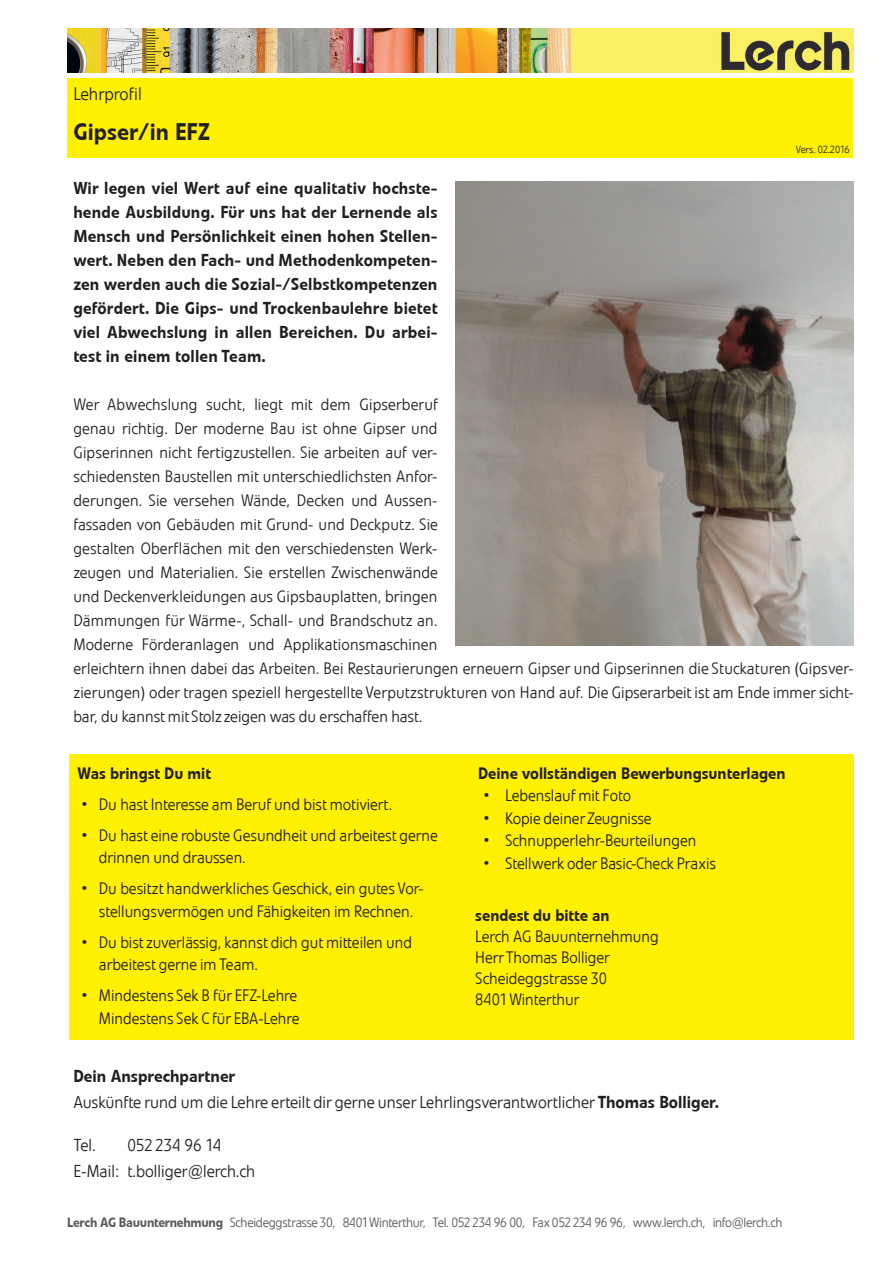
<style>
.page{position:relative;width:893px;height:1263px;background:#fff}
.page>*{position:absolute;margin:0;border:0;box-sizing:border-box;transform-origin:0 0}
.t1{font:500 24px "Evo BQ";color:#231f20}
.t2{font:300 18px "Evo BQ";color:#231f20}
.t3{font:500 17.25px/24px "Evo BQ";letter-spacing:.01em;color:#231f20;text-align:justify}
.t4{font:300 17.25px/25.5px "Evo BQ";color:#231f20}
.t5{font:300 16.5px/24px "Evo BQ";color:#231f20}
.t6{font:500 16.5px "Evo BQ";color:#231f20}
.t7{font:300 13.5px "Evo BQ";letter-spacing:-.02em;color:#57585a}
.t8{font:300 10.5px "Evo BQ";letter-spacing:-.035em;color:#231f20}
.s1{font-weight:500}
</style>
<div class="page">
<div style="left:67px;top:78px;width:786px;height:80px;background:#fff101"></div>
<img style="left:67px;top:28px;width:786px;height:45px">
<div style="left:69px;top:754px;width:785px;height:286px;background:#fff101"></div>
<img style="left:455px;top:181px;width:398px;height:464px">
<p class="t2" style="left:73px;top:83px;width:70px">Lehrprofil</p>
<h1 class="t1" style="left:73px;top:117px;width:138px">Gipser/in EFZ</h1>
<p class="t8" style="left:796px;top:143px;width:56px">Vers. 02.2016</p>
<p class="t3" style="left:73px;top:176px;width:366px">Wir legen viel Wert auf eine qualitativ hochste&shy;hende Ausbildung. Für uns hat der Lernende als Mensch und Persönlichkeit einen hohen Stellen&shy;wert. Neben den Fach- und Methodenkompeten&shy;zen werden auch die Sozial-/Selbstkompetenzen gefördert. Die Gips- und Trockenbaulehre bietet viel Abwechslung in allen Bereichen. Du arbei&shy;test in einem tollen Team.</p>
<p class="t5" style="left:73px;top:393px;width:782px">Wer Abwechslung sucht, liegt mit dem Gipserberuf<br>genau richtig. Der moderne Bau ist ohne Gipser und<br>Gipserinnen nicht fertigzustellen. Sie arbeiten auf ver-<br>schiedensten Baustellen mit unterschiedlichsten Anfor-<br>derungen. Sie versehen Wände, Decken und Aussen-<br>fassaden von Gebäuden mit Grund- und Deckputz. Sie<br>gestalten Oberflächen mit den verschiedensten Werk-<br>zeugen und Materialien. Sie erstellen Zwischenwände<br>und Deckenverkleidungen aus Gipsbauplatten, bringen<br>Dämmungen für Wärme-, Schall- und Brandschutz an.<br>Moderne Förderanlagen und Applikationsmaschinen<br>erleichtern ihnen dabei das Arbeiten. Bei Restaurierungen erneuern Gipser und Gipserinnen die Stuckaturen (Gipsver&shy;zierungen) oder tragen speziell hergestellte Verputzstrukturen von Hand auf. Die Gipserarbeit ist am Ende immer sicht&shy;bar, du kannst mit Stolz zeigen was du erschaffen hast.</p>
<p class="t6" style="left:78px;top:763px;width:135px">Was bringst Du mit</p>
<p class="t5" style="left:82px;top:792px;width:312px">• Du hast Interesse am Beruf und bist motiviert.</p>
<p class="t5" style="left:99px;top:824px;width:340px;line-height:22.5px;text-indent:-17px">• Du hast eine robuste Gesundheit und arbeitest gerne drinnen und draussen.</p>
<p class="t5" style="left:82px;top:877px;width:343px;line-height:22.5px;text-align:center">• Du besitzt handwerkliches Geschick, ein gutes Vor&shy;stellungsvermögen und Fähigkeiten im Rechnen.</p>
<p class="t5" style="left:99px;top:931px;width:315px;line-height:22.5px;text-indent:-17px">• Du bist zuverlässig, kannst dich gut mitteilen und arbeitest gerne im Team.</p>
<p class="t5" style="left:82px;top:984px;width:219px;line-height:22.5px;text-align:right">• Mindestens Sek B für EFZ-Lehre<br>Mindestens Sek C für EBA-Lehre</p>
<p class="t6" style="left:478px;top:763px;width:309px">Deine vollständigen Bewerbungsunterlagen</p>
<p class="t5" style="left:484px;top:784px;width:149px">• Lebenslauf mit Foto</p>
<p class="t5" style="left:484px;top:806px;width:169px">• Kopie deiner Zeugnisse</p>
<p class="t5" style="left:484px;top:829px;width:214px">• Schnupperlehr-Beurteilungen</p>
<p class="t5" style="left:484px;top:851px;width:234px">• Stellwerk oder Basic-Check Praxis</p>
<p class="t6" style="left:475px;top:906px;width:136px">sendest du bitte an</p>
<p class="t5" style="left:475px;top:926px;width:185px;line-height:21px">Lerch AG Bauunternehmung<br>Herr Thomas Bolliger<br>Scheideggstrasse 30<br>8401 Winterthur</p>
<p class="t4" style="left:73px;top:1063px;width:647px"><span class="s1">Dein Ansprechpartner<br></span>Auskünfte rund um die Lehre erteilt dir gerne unser Lehrlingsverantwortlicher <span class="s1">Thomas Bolliger.</span></p>
<p class="t4" style="left:73px;top:1132px;width:24px">Tel.</p>
<p class="t4" style="left:73px;top:1132px;width:183px;text-indent:54px">052 234 96 14<br>E-Mail: t.bolliger@lerch.ch</p>
<p class="t7" style="left:67px;top:1214px;width:717px"><span class="s1">Lerch AG Bauunternehmung</span> Scheideggstrasse 30, 8401 Winterthur, Tel. 052 234 96 00, Fax 052 234 96 96, www.lerch.ch, info@lerch.ch</p>
</div>
